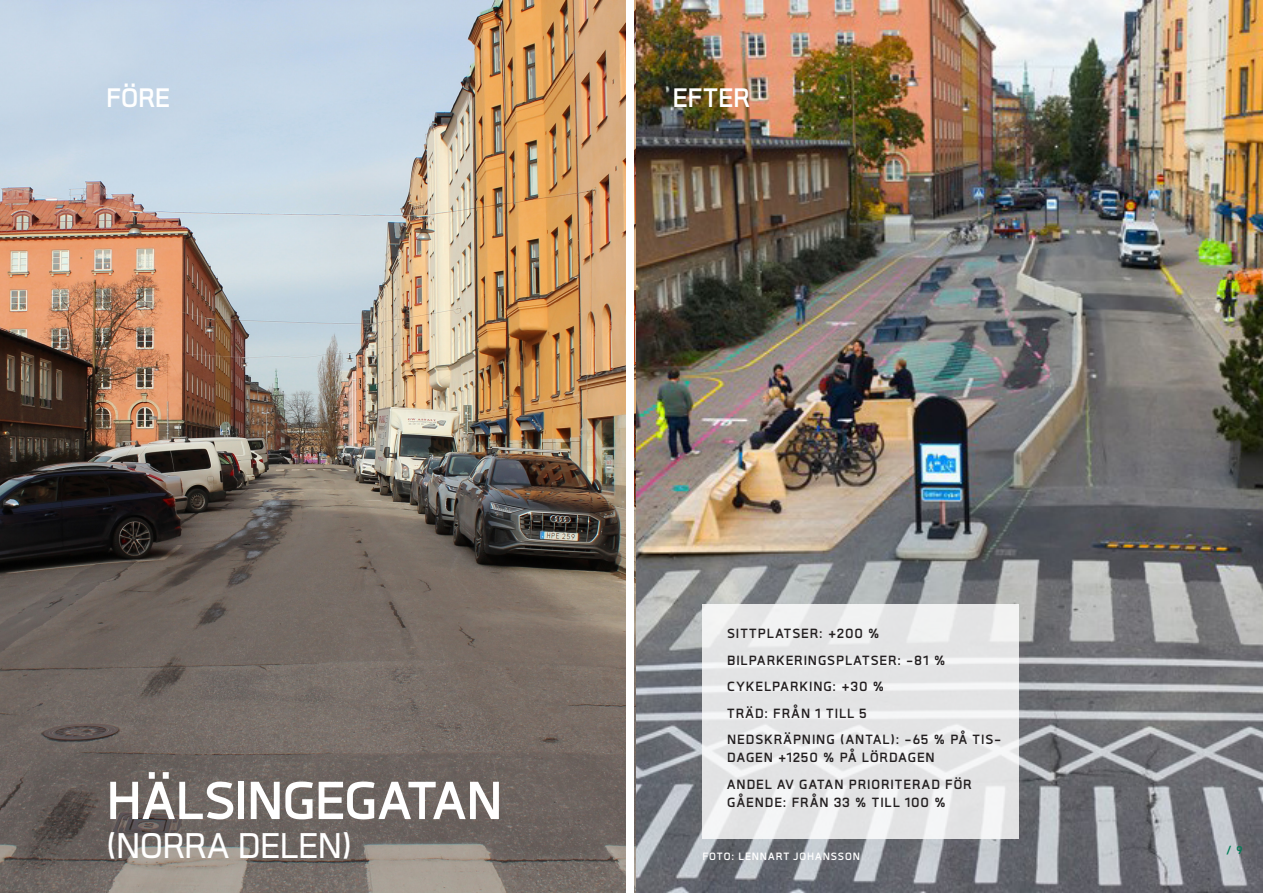
<style>
.page{position:relative;width:1263px;height:893px;background:#fff}
.page>*{position:absolute;margin:0;border:0;box-sizing:border-box;transform-origin:0 0}
.Brödtext{font:72px "Gram.bold";letter-spacing:-.015em;color:#fff}
.Brödtext-2{font:48px "Gram.Regular";letter-spacing:-.01em;color:#fff}
.Brödtext-3{font:36px "Gram.bold";color:#fff}
.Bildtext_rubrik{font:18px/18px "Gram.bold";letter-spacing:.055em;color:#231f20}
.Sidnumrering_höger{font:15px "Gram.bold";color:#007d57}
.Bildtext_rubrik-2{font:14.25px "Gram.bold";letter-spacing:.065em;color:#fff}
</style>
<div class="page">
<img style="left:636px;top:0;width:627px;height:893px">
<img style="left:0;top:0;width:636px;height:893px">
<div style="left:702px;top:605px;width:316px;height:234px;background:linear-gradient(to right,#e8e9ea,#e8e9e9)"></div>
<div style="left:626px;top:0;width:8px;height:893px;background:#fff"></div>
<p class="Brödtext-3" style="left:106px;top:80px;width:65px">FÖRE</p>
<p class="Brödtext-3" style="left:673px;top:80px;width:78px">EFTER</p>
<p class="Brödtext" style="left:106px;top:765px;width:398px">HÄLSINGEGATAN</p>
<p class="Brödtext-2" style="left:106px;top:822px;width:247px">(NORRA DELEN)</p>
<p class="Bildtext_rubrik" style="left:727px;top:624px;width:154px">SITTPLATSER: +200 %</p>
<p class="Bildtext_rubrik" style="left:727px;top:651px;width:220px">BILPARKERINGSPLATSER: -81 %</p>
<p class="Bildtext_rubrik" style="left:727px;top:677px;width:159px">CYKELPARKING: +30 %</p>
<p class="Bildtext_rubrik" style="left:727px;top:704px;width:141px">TRÄD: FRÅN 1 TILL 5</p>
<p class="Bildtext_rubrik" style="left:727px;top:730px;width:276px">NEDSKRÄPNING (ANTAL): -65 % PÅ TIS-<br>DAGEN +1250 % PÅ LÖRDAGEN</p>
<p class="Bildtext_rubrik" style="left:727px;top:775px;width:246px">ANDEL AV GATAN PRIORITERAD FÖR<br>GÅENDE: FRÅN 33 % TILL 100 %</p>
<p class="Bildtext_rubrik-2" style="left:702px;top:849px;width:159px">FOTO: LENNART JOHANSSON</p>
<p class="Sidnumrering_höger" style="left:1226px;top:843px;width:18px">/ 9</p>
</div>
